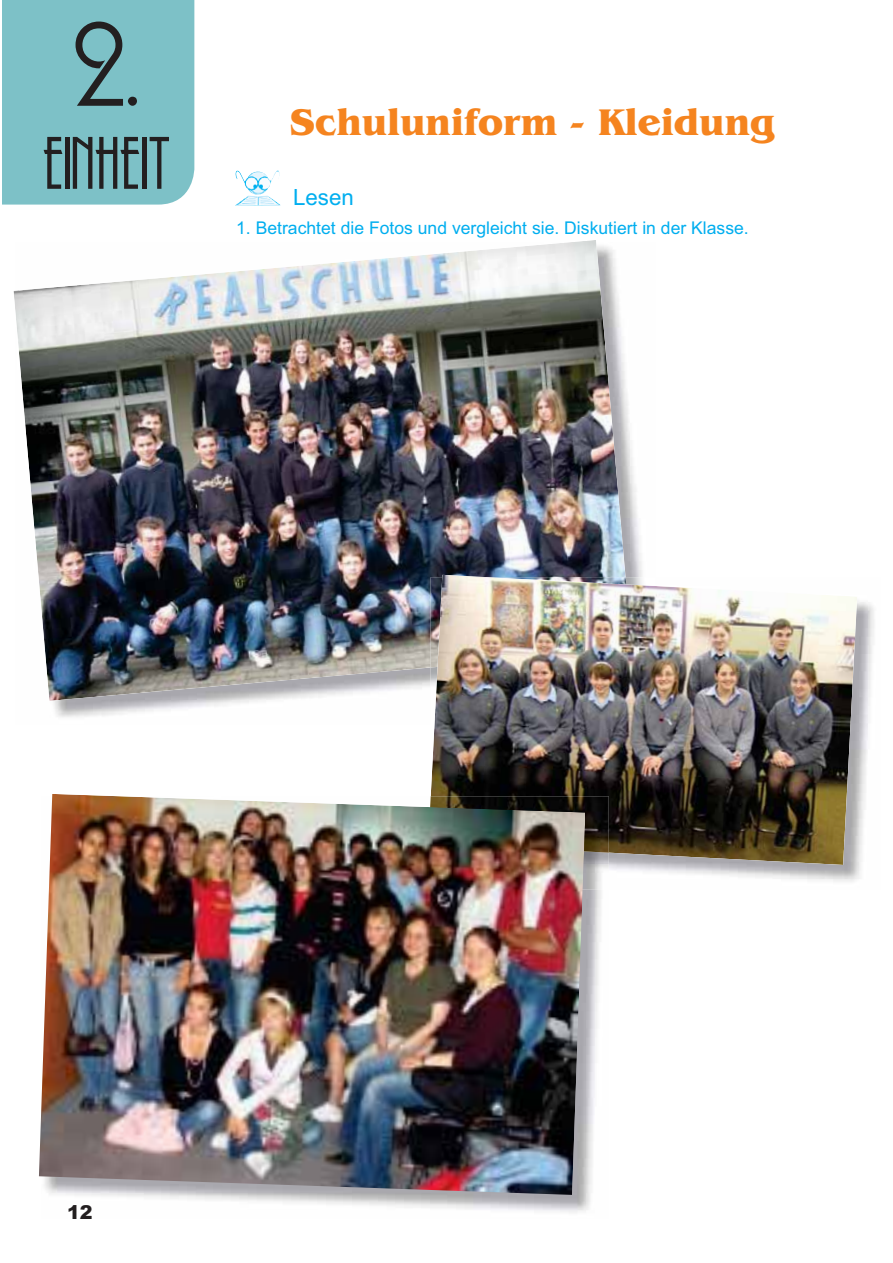
<style>
.page{position:relative;width:893px;height:1263px;background:#fff}
.page>*{position:absolute;margin:0;border:0;box-sizing:border-box;transform-origin:0 0}
.t1{font:110.7px "Andes";color:#231f20}
.t2{font:69.15px "Andes";color:#231f20}
.t3{font:700 38.25px "Benguiat IT Cby BT";color:#f5841f}
.t4{font:22.35px "Arial";color:#00aeef}
.t5{font:900 19.2px "Arial";color:#231f20}
.t6{font:17.55px "Arial";color:#00aeef}
</style>
<div class="page">
<div style="left:3px;top:0;width:191px;height:205px;background:#7dc1c7"></div>
<img style="left:235px;top:171px;width:44px;height:24px">
<img style="left:53px;top:380px;width:589px;height:337px">
<img style="left:13px;top:240px;width:612px;height:461px">
<img style="left:609px;top:601px;width:265px;height:281px">
<img style="left:431px;top:575px;width:426px;height:290px">
<img style="left:91px;top:889px;width:511px;height:324px">
<img style="left:585px;top:853px;width:24px;height:36px">
<img style="left:585px;top:796px;width:24px;height:57px">
<img style="left:39px;top:794px;width:546px;height:401px">
<h1 class="t1" style="left:73px;top:3px;width:68px">2.</h1>
<h2 class="t2" style="left:42px;top:124px;width:130px">EINHEIT</h2>
<h3 class="t3" style="left:290px;top:108px;width:486px">Schuluniform - Kleidung</h3>
<p class="t4" style="left:293px;top:189px;width:62px">Lesen</p>
<p class="t6" style="left:236px;top:221px;width:514px">1. Betrachtet die Fotos und vergleicht sie. Diskutiert in der Klasse.</p>
<p class="t5" style="left:67px;top:1201px;width:27px">12</p>
</div>
